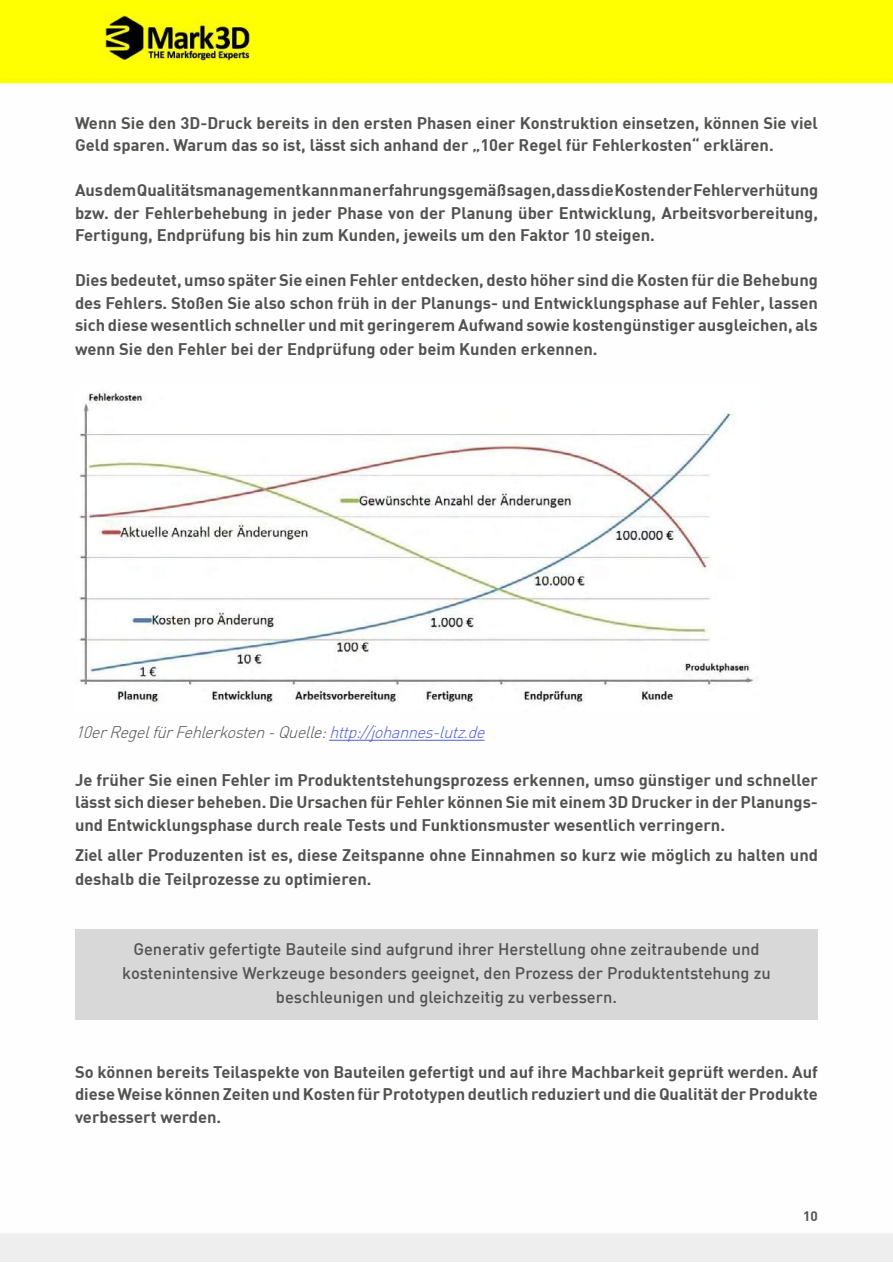
<style>
.page{position:relative;width:893px;height:1263px;background:#fff}
.page>*{position:absolute;margin:0;border:0;box-sizing:border-box;transform-origin:0 0}
.t1{font:700 16.5px/22.5px "DIN";color:#525251;text-align:justify}
.t2{font:500 16.5px/24px "DIN";color:#525251;text-align:center}
.t3{font:italic 300 16.5px "DIN";color:#525251}
.t4{font:700 13.5px "DIN";color:#525251}
.s1{color:#4f5cd6}
</style>
<div class="page">
<img style="left:0;top:0;width:893px;height:1261px">
<img style="left:105px;top:16px;width:146px;height:44px">
<div style="left:75px;top:929px;width:743px;height:90px;background:#d8d8d8"></div>
<img style="left:75px;top:387px;width:684px;height:325px">
<hr style="left:329px;top:740px;width:155px;height:1px;background:#4f5cd6">
<p class="t1" style="left:75px;top:111px;width:744px">Wenn Sie den 3D-Druck bereits in den ersten Phasen einer Konstruktion einsetzen, können Sie viel<br>Geld sparen. Warum das so ist, lässt sich anhand der „10er Regel für Fehlerkosten“ erklären.</p>
<p class="t1" style="left:75px;top:178px;width:745px">Aus dem Qualitätsmanagement kann man erfahrungsgemäß sagen, dass die Kosten der Fehlerverhütung bzw. der Fehlerbehebung in jeder Phase von der Planung über Entwicklung, Arbeitsvorbereitung, Fertigung, Endprüfung bis hin zum Kunden, jeweils um den Faktor 10 steigen.</p>
<p class="t1" style="left:75px;top:268px;width:744px">Dies bedeutet, umso später Sie einen Fehler entdecken, desto höher sind die Kosten für die Behebung des Fehlers. Stoßen Sie also schon früh in der Planungs- und Entwicklungsphase auf Fehler, lassen sich diese wesentlich schneller und mit geringerem Aufwand sowie kostengünstiger ausgleichen, als</p>
<p class="t1" style="left:75px;top:337px;width:524px">wenn Sie den Fehler bei der Endprüfung oder beim Kunden erkennen.</p>
<p class="t3" style="left:75px;top:722px;width:416px">10erRegelfürFehlerkosten-Quelle:<span class="s1">http://johannes-lutz.de</span></p>
<p class="t1" style="left:75px;top:768px;width:744px">Je früher Sie einen Fehler im Produktentstehungsprozess erkennen, umso günstiger und schneller lässt sich dieser beheben. Die Ursachen für Fehler können Sie mit einem 3D Drucker in der Planungs&shy;und Entwicklungsphase durch reale Tests und Funktionsmuster wesentlich verringern.</p>
<p class="t1" style="left:75px;top:842px;width:745px;line-height:24px">Ziel aller Produzenten ist es, diese Zeitspanne ohne Einnahmen so kurz wie möglich zu halten und deshalb die Teilprozesse zu optimieren.</p>
<p class="t2" style="left:122px;top:937px;width:650px">Generativ gefertigte Bauteile sind aufgrund ihrer Herstellung ohne zeitraubende und kostenintensive Werkzeuge besonders geeignet, den Prozess der Produktentstehung zu beschleunigen und gleichzeitig zu verbessern.</p>
<p class="t1" style="left:75px;top:1060px;width:744px">So können bereits Teilaspekte von Bauteilen gefertigt und auf ihre Machbarkeit geprüft werden. Auf diese Weise können Zeiten und Kosten für Prototypen deutlich reduziert und die Qualität der Produkte verbessert werden.</p>
<p class="t4" style="left:803px;top:1207px;width:16px">10</p>
</div>
